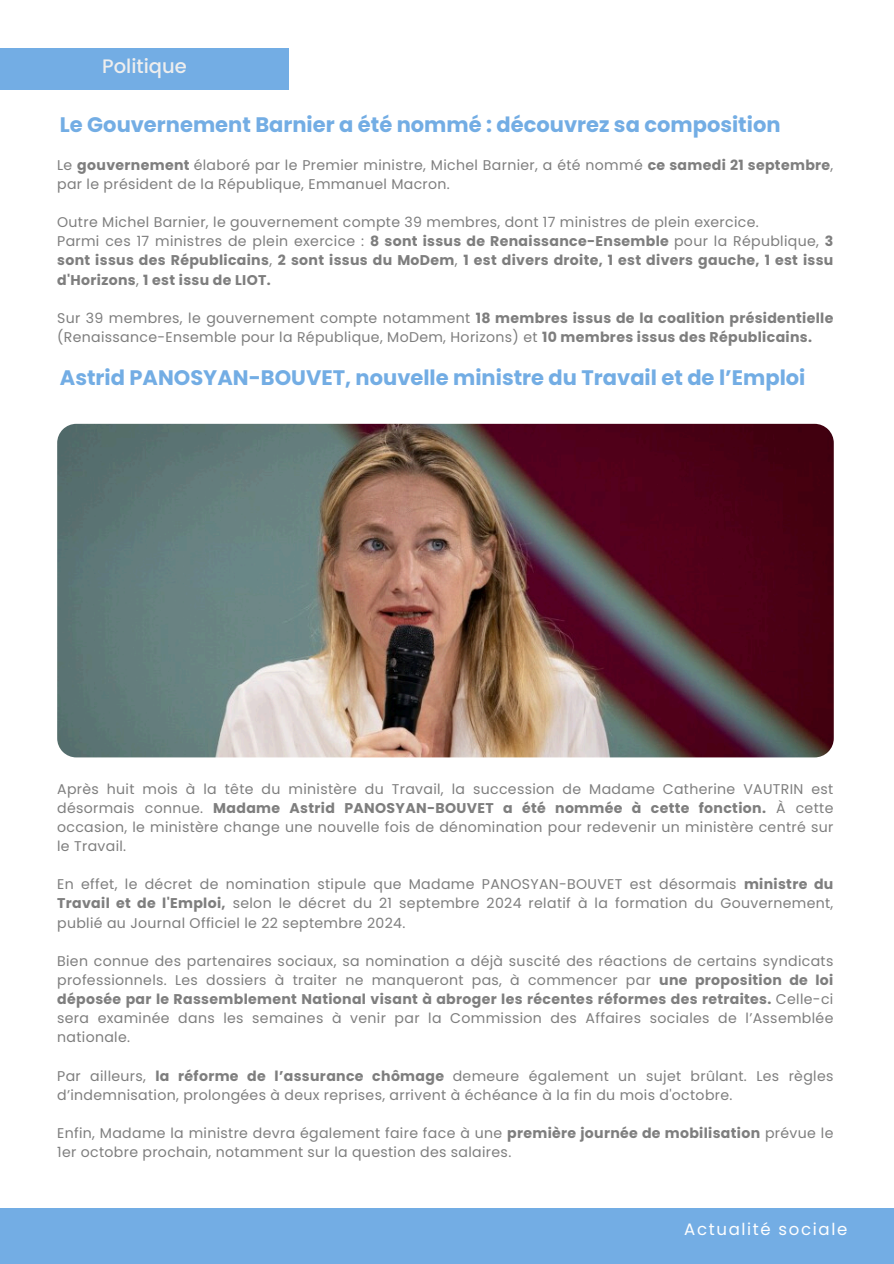
<style>
.page{position:relative;width:894px;height:1264px;background:#fff}
.page>*{position:absolute;margin:0;border:0;box-sizing:border-box;transform-origin:0 0}
.t1{font:700 21px "Poppins";color:#73ade4}
.t2{font:500 19.5px "Poppins";color:#eee}
.t3{font:16.5px "Poppins";letter-spacing:.1em;color:#fff}
.t4{font:14.1px/19.2px "Poppins";letter-spacing:.025em;color:#7e7e7e}
.t5{font:700 14.1px/19.2px "Poppins";letter-spacing:.025em;color:#7e7e7e;text-align:justify}
.s1{font-weight:700}
.s2{font-weight:400}
</style>
<div class="page">
<div style="left:0;top:1208px;width:893px;height:55px;background:#73ade4"></div>
<div style="left:1px;top:48px;width:288px;height:41px;background:#73ade4"></div>
<img style="left:57px;top:424px;width:776px;height:333px">
<p class="t2" style="left:102px;top:55px;width:86px">Politique</p>
<p class="t1" style="left:60px;top:110px;width:722px">Le Gouvernement Barnier a été nommé : découvrez sa composition</p>
<p class="t4" style="left:57px;top:155px;width:777px">Le <span class="s1">gouvernement</span> élaboré par le Premier ministre, Michel Barnier, a été nommé <span class="s1">ce samedi 21 septembre</span>, par le président de la République, Emmanuel Macron.</p>
<p class="t4" style="left:57px;top:213px;width:703px">Outre Michel Barnier, le gouvernement compte 39 membres, dont 17 ministres de plein exercice.</p>
<p class="t5" style="left:57px;top:232px;width:777px"><span class="s2">Parmi ces 17 ministres de plein exercice :</span> 8 sont issus de Renaissance-Ensemble <span class="s2">pour la République,</span> 3 sont issus des Républicains<span class="s2">,</span> 2 sont issus du MoDem<span class="s2">,</span> 1 est divers droite, 1 est divers gauche, 1 est issu d'Horizons<span class="s2">,</span> 1 est issu de LIOT.</p>
<p class="t4" style="left:57px;top:308px;width:777px">Sur 39 membres, le gouvernement compte notamment <span class="s1">18 membres issus de la coalition présidentielle </span>(Renaissance-Ensemble pour la République, MoDem, Horizons) et <span class="s1">10 membres issus des Républicains.</span></p>
<p class="t1" style="left:60px;top:363px;width:746px">Astrid PANOSYAN-BOUVET, nouvelle ministre du Travail et de l’Emploi</p>
<p class="t4" style="left:57px;top:779px;width:777px;text-align:justify">Après huit mois à la tête du ministère du Travail, la succession de Madame Catherine VAUTRIN est désormais connue. <span class="s1">Madame Astrid PANOSYAN-BOUVET a été nommée à cette fonction.</span> À cette occasion, le ministère change une nouvelle fois de dénomination pour redevenir un ministère centré sur le Travail.</p>
<p class="t4" style="left:57px;top:874px;width:777px;text-align:justify">En effet, le décret de nomination stipule que Madame PANOSYAN-BOUVET est désormais <span class="s1">ministre du Travail et de l'Emploi,</span> selon le décret du 21 septembre 2024 relatif à la formation du Gouvernement, publié au Journal Officiel le 22 septembre 2024.</p>
<p class="t4" style="left:57px;top:951px;width:777px;text-align:justify">Bien connue des partenaires sociaux, sa nomination a déjà suscité des réactions de certains syndicats professionnels. Les dossiers à traiter ne manqueront pas, à commencer par <span class="s1">une proposition de loi déposée par le Rassemblement National visant à abroger les récentes réformes des retraites.</span> Celle-ci sera examinée dans les semaines à venir par la Commission des Affaires sociales de l’Assemblée nationale.</p>
<p class="t4" style="left:57px;top:1066px;width:777px">Par ailleurs, <span class="s1">la réforme de l’assurance chômage</span> demeure également un sujet brûlant. Les règles d’indemnisation, prolongées à deux reprises, arrivent à échéance à la fin du mois d'octobre.</p>
<p class="t4" style="left:57px;top:1123px;width:777px">Enfin, Madame la ministre devra également faire face à une <span class="s1">première journée de mobilisation</span> prévue le<br>1er octobre prochain, notamment sur la question des salaires.</p>
<h1 class="t3" style="left:684px;top:1217px;width:164px">Actualité sociale</h1>
</div>
